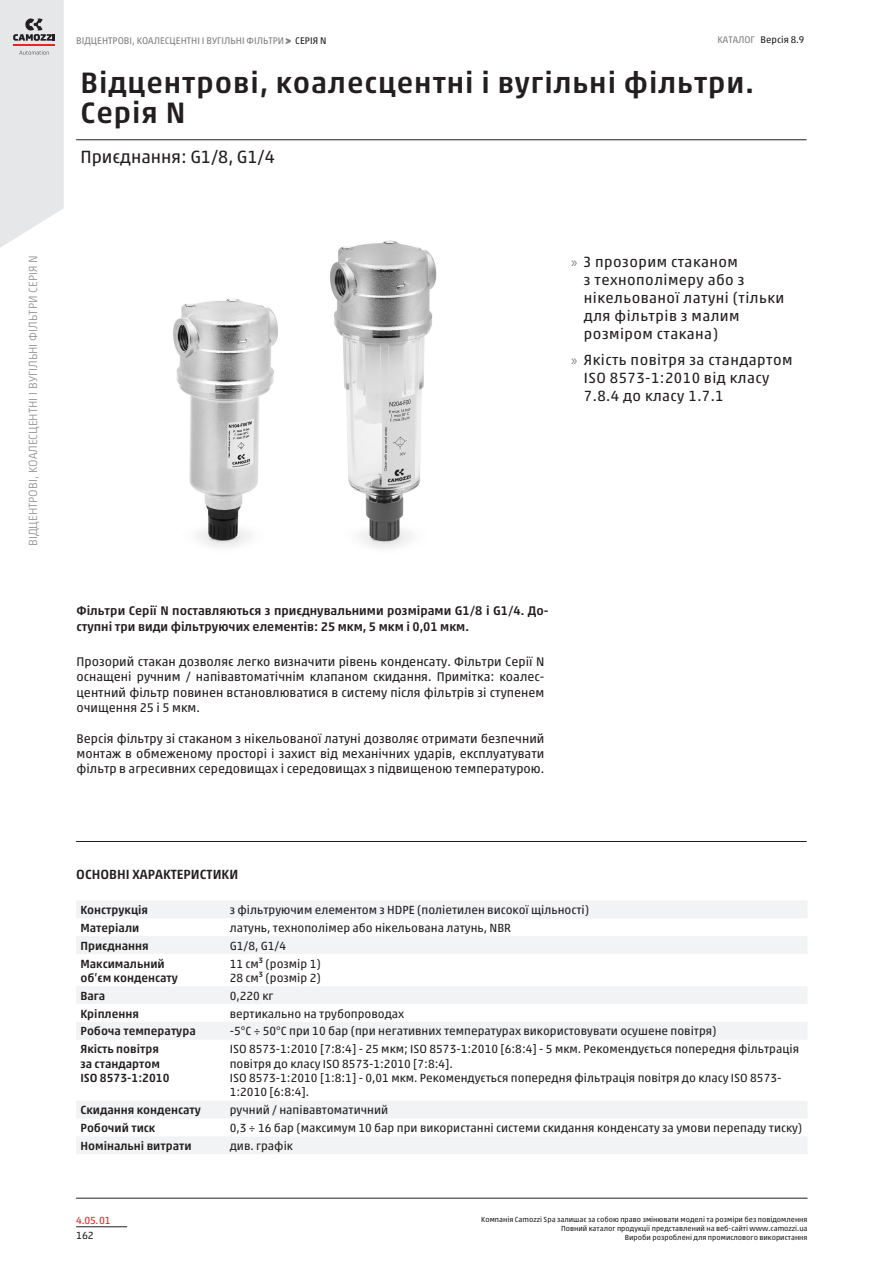
<style>
.page{position:relative;width:893px;height:1263px;background:#fff}
.page>*{position:absolute;margin:0;border:0;box-sizing:border-box;transform-origin:0 0}
.overtureTitle_value{font:500 30px/30px "Akko W1 G";letter-spacing:.03em;color:#231f20}
.overtureSubtitle_val{font:18px "Akko W1 G";color:#231f20}
.t1{font:15px/18px "Akko W1 G";letter-spacing:.03em;color:#231f20}
.sectionTitle_value{font:500 13.5px "Akko W1 G";color:#231f20}
.normal_value{font:12.75px/15.3px "Akko W1 G";color:#231f20;text-align:justify}
.normalBold_value{font:500 12.75px/15.3px "Akko W1 G";color:#231f20}
.properties_value{font:12px/14.4px "Akko W1 G";color:#231f20}
.properties_name{font:500 12px "Akko W1 G";color:#231f20}
.t2{font:300 12px "Akko W1 G";color:#939598}
.t3{font:10.5px "Akko W1 G";color:#e72621}
.t4{font:10.5px "Akko W1 G";color:#231f20}
.t5{font:9.75px "Akko W1 G";color:#808285}
.t6{font:9.75px "Akko W1 G";color:#231f20}
.t7{font:7.5px/9px "Akko W1 G";color:#231f20;text-align:right}
.s1{color:#231f20}
.s2{color:#808285}
.s3{font-family:"Myriad Pro";color:#808285}
</style>
<div class="page">
<svg style="left:0;top:0;width:64px;height:248px;background:#e4e4e6"></svg>
<hr style="left:13px;top:44px;width:42px;height:2px;background:#e72621">
<hr style="left:76px;top:1226px;width:51px;height:1px;background:#231f20">
<hr style="left:76px;top:140px;width:731px;height:1px;background:#231f20">
<hr style="left:76px;top:841px;width:731px;height:1px;background:#231f20">
<hr style="left:76px;top:1198px;width:731px;height:1px;background:#231f20">
<svg style="left:76px;top:901px;width:731px;height:253px"></svg>
<img style="left:173px;top:240px;width:264px;height:309px">
<p class="t2" style="left:24px;top:546px;width:292px;rotate:-90deg">ВІДЦЕНТРОВІ, КОАЛЕСЦЕНТНІ І ВУГІЛЬНІ ФІЛЬТРИ СЕРІЯ N</p>
<p class="t5" style="left:76px;top:33px;width:252px">ВІДЦЕНТРОВІ, КОАЛЕСЦЕНТНІ І ВУГІЛЬНІ ФІЛЬТРИ&gt; <span class="s1">СЕРІЯ N</span></p>
<p class="t6" style="left:718px;top:33px;width:88px"><span class="s2">КАТАЛОГ</span> Версія 8.9</p>
<p class="overtureTitle_value" style="left:80px;top:66px;width:675px">Відцентрові, коалесцентні і вугільні фільтри.<br>Серія N</p>
<p class="overtureSubtitle_val" style="left:80px;top:143px;width:196px">Приєднання: G1/8, G1/4</p>
<p class="t1" style="left:584px;top:252px;width:202px;text-indent:-13px"><span class="s3">»</span> З прозорим стаканом<br>з технополімеру або з нікельованої латуні (тільки для фільтрів з малим розміром стакана)</p>
<p class="t1" style="left:584px;top:350px;width:210px;text-indent:-13px"><span class="s3">»</span> Якість повітря за стандартом<br>ISO 8573-1:2010 від класу<br>7.8.4 до класу 1.7.1</p>
<p class="normalBold_value" style="left:76px;top:602px;width:473px">Фільтри Серії N поставляються з приєднувальними розмірами G1/8 і G1/4. До&shy;ступні три види фільтруючих елементів: 25 мкм, 5 мкм і 0,01 мкм.</p>
<p class="normal_value" style="left:76px;top:653px;width:469px">Прозорий стакан дозволяє легко визначити рівень конденсату. Фільтри Серії N оснащені ручним / напівавтоматічнім клапаном скидання. Примітка: коалес&shy;центний фільтр повинен встановлюватися в систему після фільтрів зі ступенем очищення 25 і 5 мкм.</p>
<p class="normal_value" style="left:76px;top:729px;width:469px">Версія фільтру зі стаканом з нікельованої латуні дозволяє отримати безпечний монтаж в обмеженому просторі і захист від механічних ударів, експлуатувати фільтр в агресивних середовищах і середовищах з підвищеною температурою.</p>
<p class="sectionTitle_value" style="left:76px;top:865px;width:163px">ОСНОВНІ ХАРАКТЕРИСТИКИ</p>
<p class="properties_name" style="left:80px;top:901px;width:69px">Конструкція</p>
<p class="properties_value" style="left:230px;top:902px;width:361px">з фільтруючим елементом з HDPE (поліетилен високої щільності)</p>
<p class="properties_name" style="left:80px;top:919px;width:60px">Матеріали</p>
<p class="properties_value" style="left:230px;top:920px;width:283px">латунь, технополімер або нікельована латунь, NBR</p>
<p class="properties_name" style="left:80px;top:937px;width:70px">Приєднання</p>
<p class="properties_value" style="left:230px;top:937px;width:58px">G1/8, G1/4</p>
<p class="properties_name" style="left:80px;top:954px;width:86px">Максимальний</p>
<p class="properties_name" style="left:80px;top:969px;width:99px">об’єм конденсату</p>
<p class="properties_value" style="left:230px;top:955px;width:92px">11 см³ (розмір 1)<br>28 см³ (розмір 2)</p>
<p class="properties_name" style="left:80px;top:987px;width:27px">Вага</p>
<p class="properties_value" style="left:230px;top:987px;width:45px">0,220 кг</p>
<p class="properties_name" style="left:80px;top:1004px;width:60px">Кріплення</p>
<p class="properties_value" style="left:230px;top:1005px;width:176px">вертикально на трубопроводах</p>
<p class="properties_name" style="left:80px;top:1022px;width:117px">Робоча температура</p>
<p class="properties_value" style="left:230px;top:1023px;width:488px">-5°C ÷ 50°C при 10 бар (при негативних температурах використовувати осушене повітря)</p>
<p class="properties_name" style="left:80px;top:1040px;width:80px">Якість повітря</p>
<p class="properties_name" style="left:80px;top:1055px;width:81px">за стандартом</p>
<p class="properties_name" style="left:80px;top:1069px;width:91px">ISO 8573-1:2010</p>
<p class="properties_value" style="left:230px;top:1041px;width:571px">ISO 8573-1:2010 [7:8:4] - 25 мкм; ISO 8573-1:2010 [6:8:4] - 5 мкм. Рекомендується попередня фільтрація повітря до класу ISO 8573-1:2010 [7:8:4].<br>ISO 8573-1:2010 [1:8:1] - 0,01 мкм. Рекомендується попередня фільтрація повітря до класу ISO 8573- 1:2010 [6:8:4].</p>
<p class="properties_name" style="left:80px;top:1101px;width:122px">Скидання конденсату</p>
<p class="properties_value" style="left:230px;top:1102px;width:160px">ручний / напівавтоматичний</p>
<p class="properties_name" style="left:80px;top:1119px;width:76px">Робочий тиск</p>
<p class="properties_value" style="left:230px;top:1120px;width:574px">0,3 ÷ 16 бар (максимум 10 бар при використанні системи скидання конденсату за умови перепаду тиску)</p>
<p class="properties_name" style="left:80px;top:1137px;width:113px">Номінальні витрати</p>
<p class="properties_value" style="left:230px;top:1138px;width:65px">див. графік</p>
<p class="t3" style="left:76px;top:1212px;width:36px">4.05.01</p>
<p class="t7" style="left:481px;top:1214px;width:328px">Компанія Camozzi Spa залишає за собою право змінювати моделі та розміри без повідомлення<br>Повний каталог продукції представлений на веб-сайті www.camozzi.ua</p>
<p class="t4" style="left:76px;top:1228px;width:19px">162</p>
<p class="t7" style="left:625px;top:1232px;width:184px">Вироби розроблені для промислового використання</p>
</div>
